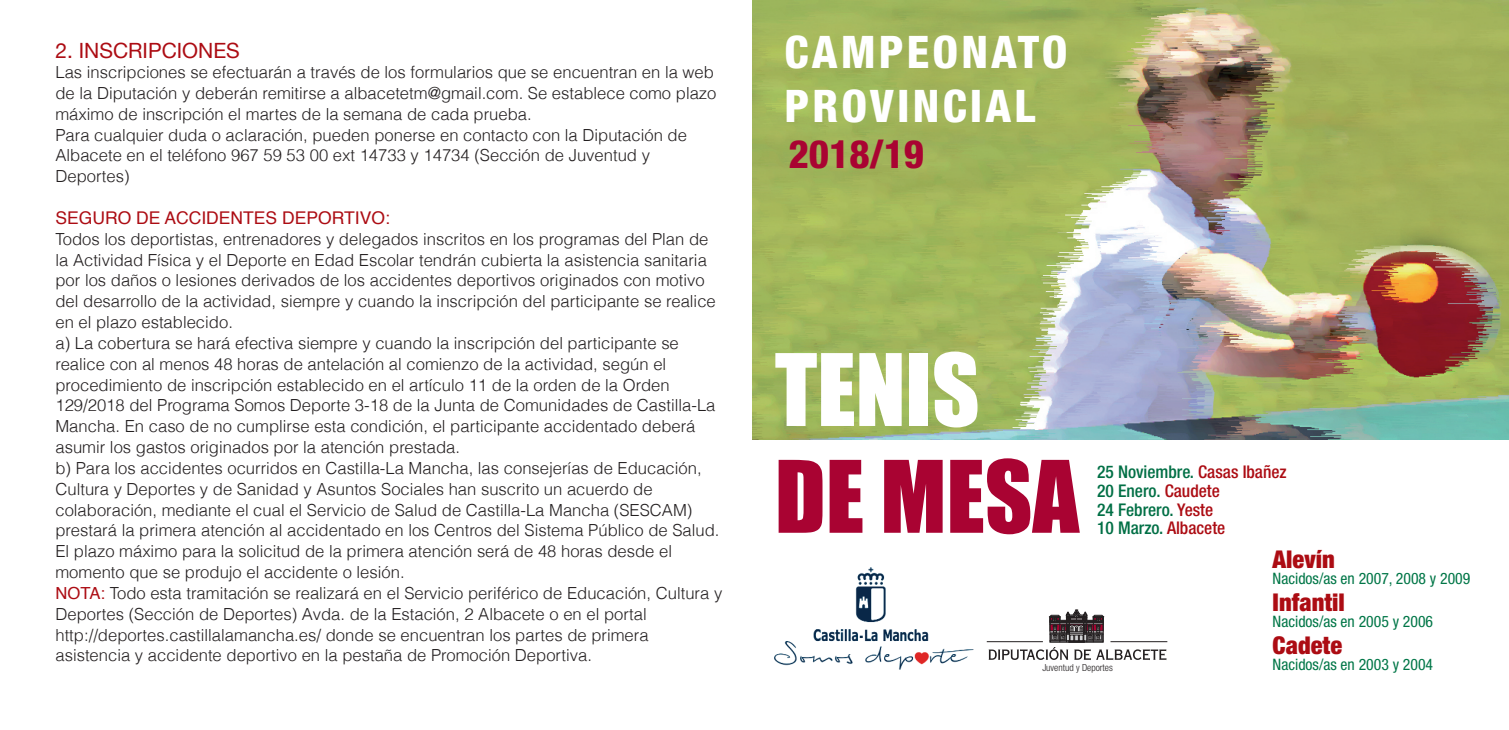
<style>
.page{position:relative;width:1509px;height:730px;background:#fff}
.page>*{position:absolute;margin:0;border:0;box-sizing:border-box;transform-origin:0 0}
.t1{font:92.05px "Impact";color:#a90332}
.t2{font:92.05px "Impact";color:#fff}
.t3{font:800 condensed 44.98px/54.6px "Helvetica Neue";letter-spacing:.07em;color:#fff}
.t4{font:800 condensed 39.02px "Helvetica Neue";color:#a90332}
.t5{font:900 condensed 24.5px "Helvetica Neue";color:#ac0c13}
.t6{font:21px "Helvetica Neue";color:#ac0c13}
.t7{font:500 condensed 17.5px/18.7px "Helvetica Neue";color:#016f45}
.t8{font:17.5px "Helvetica";color:#ac0c13}
.t9{font:300 16.62px/20.8px "Helvetica";color:#231f20}
.t10{font:condensed 15.75px "Helvetica Neue";color:#017647}
.t11{font:300 condensed 9.8px "Helvetica Neue";color:#231f20}
.s1{font-weight:400;color:#ac0c13}
.s2{color:#ac0c13}
</style>
<div class="page">
<img style="left:752px;top:0;width:756px;height:439px">
<hr style="left:1110px;top:641px;width:57px;height:1px;background:#231f20">
<hr style="left:986px;top:641px;width:56px;height:1px;background:#231f20">
<svg style="left:988px;top:609px;width:178px;height:50px"></svg>
<img style="left:774px;top:567px;width:199px;height:102px">
<p class="t6" style="left:55px;top:35px;width:186px">2. INSCRIPCIONES</p>
<p class="t9" style="left:55px;top:61px;width:662px">Las inscripciones se efectuarán a través de los formularios que se encuentran en la web de la Diputación y deberán remitirse a albacetetm@gmail.com. Se establece como plazo máximo de inscripción el martes de la semana de cada prueba.<br>Para cualquier duda o aclaración, pueden ponerse en contacto con la Diputación de Albacete en el teléfono 967 59 53 00 ext 14733 y 14734 (Sección de Juventud y Deportes)</p>
<p class="t8" style="left:55px;top:204px;width:336px">SEGURO DE ACCIDENTES DEPORTIVO:</p>
<p class="t9" style="left:55px;top:227px;width:668px">Todos los deportistas, entrenadores y delegados inscritos en los programas del Plan de la Actividad Física y el Deporte en Edad Escolar tendrán cubierta la asistencia sanitaria por los daños o lesiones derivados de los accidentes deportivos originados con motivo del desarrollo de la actividad, siempre y cuando la inscripción del participante se realice en el plazo establecido.<br>a) La cobertura se hará efectiva siempre y cuando la inscripción del participante se realice con al menos 48 horas de antelación al comienzo de la actividad, según el procedimiento de inscripción establecido en el artículo 11 de la orden de la Orden 129/2018 del Programa Somos Deporte 3-18 de la Junta de Comunidades de Castilla-La Mancha. En caso de no cumplirse esta condición, el participante accidentado deberá asumir los gastos originados por la atención prestada.<br>b) Para los accidentes ocurridos en Castilla-La Mancha, las consejerías de Educación, Cultura y Deportes y de Sanidad y Asuntos Sociales han suscrito un acuerdo de colaboración, mediante el cual el Servicio de Salud de Castilla-La Mancha (SESCAM) prestará la primera atención al accidentado en los Centros del Sistema Público de Salud.<br>El plazo máximo para la solicitud de la primera atención será de 48 horas desde el momento que se produjo el accidente o lesión.<br><span class="s1">NOTA:</span> Todo esta tramitación se realizará en el Servicio periférico de Educación, Cultura y Deportes (Sección de Deportes) Avda. de la Estación, 2 Albacete o en el portal http://deportes.castillalamancha.es/ donde se encuentran los partes de primera asistencia y accidente deportivo en la pestaña de Promoción Deportiva.</p>
<h2 class="t3" style="left:784px;top:24px;width:284px">CAMPEONATO<br>PROVINCIAL</h2>
<h3 class="t4" style="left:788px;top:130px;width:137px">2018/19</h3>
<h1 class="t2" style="left:774px;top:318px;width:206px">TENIS</h1>
<h1 class="t1" style="left:774px;top:425px;width:306px">DE MESA</h1>
<p class="t7" style="left:1096px;top:462px;width:191px">25 Noviembre. <span class="s2">Casas Ibañez<br></span>20 Enero. <span class="s2">Caudete<br></span>24 Febrero. <span class="s2">Yeste<br></span>10 Marzo. <span class="s2">Albacete</span></p>
<h3 class="t5" style="left:1272px;top:544px;width:64px">Alevín</h3>
<p class="t10" style="left:1272px;top:569px;width:199px">Nacidos/as en 2007, 2008 y 2009</p>
<h3 class="t5" style="left:1272px;top:586px;width:74px">Infantil</h3>
<p class="t10" style="left:1272px;top:612px;width:162px">Nacidos/as en 2005 y 2006</p>
<h3 class="t5" style="left:1272px;top:629px;width:71px">Cadete</h3>
<p class="t10" style="left:1272px;top:655px;width:162px">Nacidos/as en 2003 y 2004</p>
<p class="t11" style="left:1042px;top:661px;width:72px">Juventud y Deportes</p>
</div>
